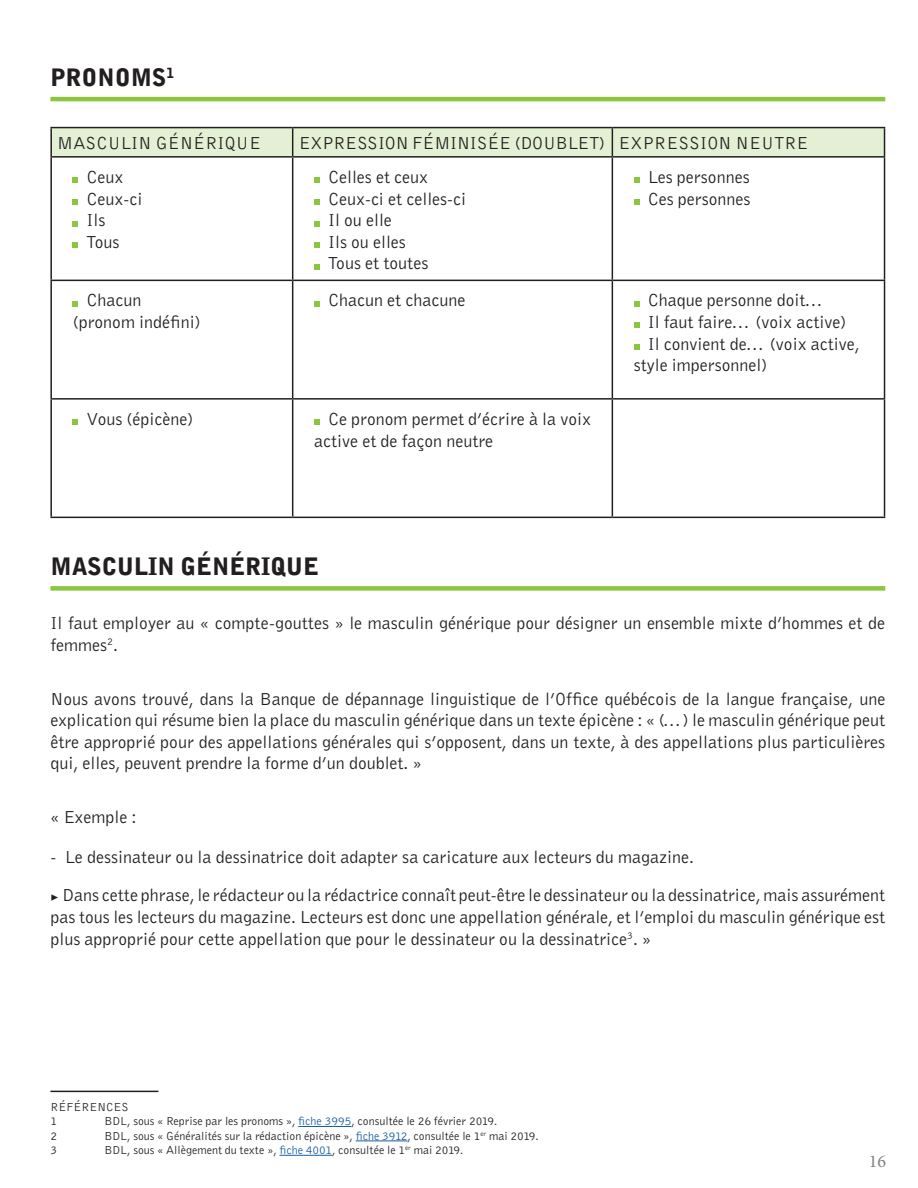
<style>
.page{position:relative;width:918px;height:1188px;background:#fff}
.page>*{position:absolute;margin:0;border:0;box-sizing:border-box;transform-origin:0 0}
.t1{font:900 24px "Bell Gothic";color:#231f20}
.t2{font:18px/21.6px "Bell Gothic";color:#231f20}
.t3{font:18px "Minion Pro";color:#808285}
.t4{font:12px/14.4px "Bell Gothic";color:#231f20}
.s1{font-family:"Minion Pro";font-size:13.5px}
.s2{color:#175d9e}
</style>
<div class="page">
<hr style="left:50px;top:97px;width:835px;height:4px;background:#8bc63e">
<hr style="left:50px;top:127px;width:243px;height:1px;background:#231f20">
<hr style="left:50px;top:128px;width:2px;height:28px;background:#231f20">
<hr style="left:293px;top:127px;width:319px;height:1px;background:#231f20">
<hr style="left:612px;top:127px;width:273px;height:1px;background:#231f20">
<div style="left:51px;top:128px;width:834px;height:28px;background:#e4f0d4"></div>
<hr style="left:50px;top:156px;width:243px;height:2px;background:#231f20">
<hr style="left:50px;top:158px;width:2px;height:122px;background:#231f20">
<hr style="left:293px;top:156px;width:319px;height:2px;background:#231f20">
<hr style="left:292px;top:158px;width:1px;height:122px;background:#231f20">
<hr style="left:612px;top:156px;width:273px;height:2px;background:#231f20">
<hr style="left:612px;top:158px;width:1px;height:122px;background:#231f20">
<hr style="left:884px;top:158px;width:1px;height:122px;background:#231f20">
<hr style="left:50px;top:280px;width:243px;height:1px;background:#231f20">
<hr style="left:50px;top:281px;width:2px;height:117px;background:#231f20">
<hr style="left:293px;top:280px;width:319px;height:1px;background:#231f20">
<hr style="left:292px;top:281px;width:1px;height:117px;background:#231f20">
<hr style="left:612px;top:280px;width:273px;height:1px;background:#231f20">
<hr style="left:612px;top:281px;width:1px;height:117px;background:#231f20">
<hr style="left:884px;top:281px;width:1px;height:117px;background:#231f20">
<hr style="left:50px;top:398px;width:243px;height:2px;background:#231f20">
<hr style="left:50px;top:400px;width:2px;height:117px;background:#231f20">
<hr style="left:293px;top:398px;width:319px;height:2px;background:#231f20">
<hr style="left:292px;top:400px;width:1px;height:117px;background:#231f20">
<hr style="left:612px;top:398px;width:273px;height:2px;background:#231f20">
<hr style="left:612px;top:400px;width:1px;height:117px;background:#231f20">
<hr style="left:884px;top:400px;width:1px;height:117px;background:#231f20">
<hr style="left:50px;top:517px;width:243px;height:1px;background:#231f20">
<hr style="left:293px;top:517px;width:319px;height:1px;background:#231f20">
<hr style="left:612px;top:517px;width:273px;height:1px;background:#231f20">
<svg style="left:73px;top:178px;width:5px;height:5px"></svg>
<svg style="left:73px;top:199px;width:5px;height:6px"></svg>
<svg style="left:73px;top:221px;width:5px;height:5px"></svg>
<svg style="left:73px;top:242px;width:5px;height:6px"></svg>
<svg style="left:314px;top:178px;width:6px;height:5px"></svg>
<svg style="left:314px;top:199px;width:6px;height:6px"></svg>
<svg style="left:314px;top:221px;width:6px;height:5px"></svg>
<svg style="left:314px;top:242px;width:6px;height:6px"></svg>
<svg style="left:314px;top:264px;width:6px;height:5px"></svg>
<svg style="left:634px;top:178px;width:5px;height:5px"></svg>
<svg style="left:634px;top:199px;width:5px;height:6px"></svg>
<svg style="left:73px;top:301px;width:5px;height:5px"></svg>
<svg style="left:314px;top:301px;width:6px;height:5px"></svg>
<svg style="left:634px;top:301px;width:5px;height:5px"></svg>
<svg style="left:634px;top:323px;width:5px;height:5px"></svg>
<svg style="left:634px;top:344px;width:5px;height:6px"></svg>
<svg style="left:73px;top:420px;width:5px;height:5px"></svg>
<svg style="left:314px;top:420px;width:6px;height:5px"></svg>
<hr style="left:50px;top:1091px;width:108px;height:1px;background:#231f20">
<hr style="left:298px;top:1126px;width:53px;height:1px;background:#175d9e">
<hr style="left:356px;top:1141px;width:51px;height:1px;background:#175d9e">
<hr style="left:279px;top:1155px;width:53px;height:1px;background:#175d9e">
<div style="left:50px;top:586px;width:835px;height:5px;background:#8bc63e"></div>
<h1 class="t1" style="left:51px;top:62px;width:125px">PRONOMS<sup>1</sup></h1>
<p class="t2" style="left:57px;top:131px;width:205px">MASCULIN GÉNÉRIQUE</p>
<p class="t2" style="left:299px;top:131px;width:511px">EXPRESSION FÉMINISÉE (DOUBLET) EXPRESSION NEUTRE</p>
<p class="t2" style="left:87px;top:166px;width:57px">Ceux<br>Ceux-ci<br>Ils<br>Tous</p>
<p class="t2" style="left:328px;top:166px;width:140px">Celles et ceux<br>Ceux-ci et celles-ci<br>Il ou elle<br>Ils ou elles<br>Tous et toutes</p>
<p class="t2" style="left:648px;top:166px;width:104px">Les personnes<br>Ces personnes</p>
<p class="t2" style="left:73px;top:289px;width:130px;text-indent:14px">Chacun (pronom indéfini)</p>
<p class="t2" style="left:328px;top:289px;width:139px">Chacun et chacune</p>
<p class="t2" style="left:648px;top:289px;width:178px">Chaque personne doit…</p>
<p class="t2" style="left:648px;top:311px;width:200px">Il faut faire… (voix active)</p>
<p class="t2" style="left:648px;top:332px;width:214px">Il convient de… (voix active,</p>
<p class="t2" style="left:634px;top:354px;width:135px">style impersonnel)</p>
<p class="t2" style="left:87px;top:408px;width:109px">Vous (épicène)</p>
<p class="t2" style="left:314px;top:408px;width:278px;text-indent:14px">Ce pronom permet d’écrire à la voix active et de façon neutre</p>
<h1 class="t1" style="left:51px;top:551px;width:270px">MASCULIN GÉNÉRIQUE</h1>
<p class="t2" style="left:50px;top:612px;width:836px">Il faut employer au « compte-gouttes » le masculin générique pour désigner un ensemble mixte d’hommes et de femmes<sup>2</sup>.</p>
<p class="t2" style="left:50px;top:688px;width:836px;text-align:justify">Nous avons trouvé, dans la Banque de dépannage linguistique de l’Office québécois de la langue française, une explication qui résume bien la place du masculin générique dans un texte épicène : « (…) le masculin générique peut être approprié pour des appellations générales qui s’opposent, dans un texte, à des appellations plus particulières qui, elles, peuvent prendre la forme d’un doublet. »</p>
<p class="t2" style="left:50px;top:806px;width:88px">« Exemple :</p>
<p class="t2" style="left:50px;top:837px;width:836px;line-height:39px">- Le dessinateur ou la dessinatrice doit adapter sa caricature aux lecteurs du magazine.<br><span class="s1">▶</span> Dans cette phrase, le rédacteur ou la rédactrice connaît peut-être le dessinateur ou la dessinatrice, mais assurément</p>
<p class="t2" style="left:50px;top:906px;width:836px">pas tous les lecteurs du magazine. Lecteurs est donc une appellation générale, et l’emploi du masculin générique est plus approprié pour cette appellation que pour le dessinateur ou la dessinatrice<sup>3</sup>. »</p>
<p class="t4" style="left:50px;top:1099px;width:80px">RÉFÉRENCES<br>1</p>
<p class="t4" style="left:104px;top:1114px;width:394px">BDL, sous « Reprise par les pronoms », <span class="s2">fiche 3995</span>, consultée le 26 février 2019.</p>
<p class="t4" style="left:50px;top:1128px;width:8px">2</p>
<p class="t4" style="left:104px;top:1128px;width:436px">BDL, sous « Généralités sur la rédaction épicène », <span class="s2">fiche 3912</span>, consultée le 1<sup>er</sup> mai 2019.</p>
<p class="t4" style="left:50px;top:1143px;width:8px">3</p>
<p class="t4" style="left:104px;top:1143px;width:361px">BDL, sous « Allègement du texte », <span class="s2">fiche 4001</span>, consultée le 1<sup>er</sup> mai 2019.</p>
<p class="t3" style="left:869px;top:1149px;width:19px">16</p>
</div>
